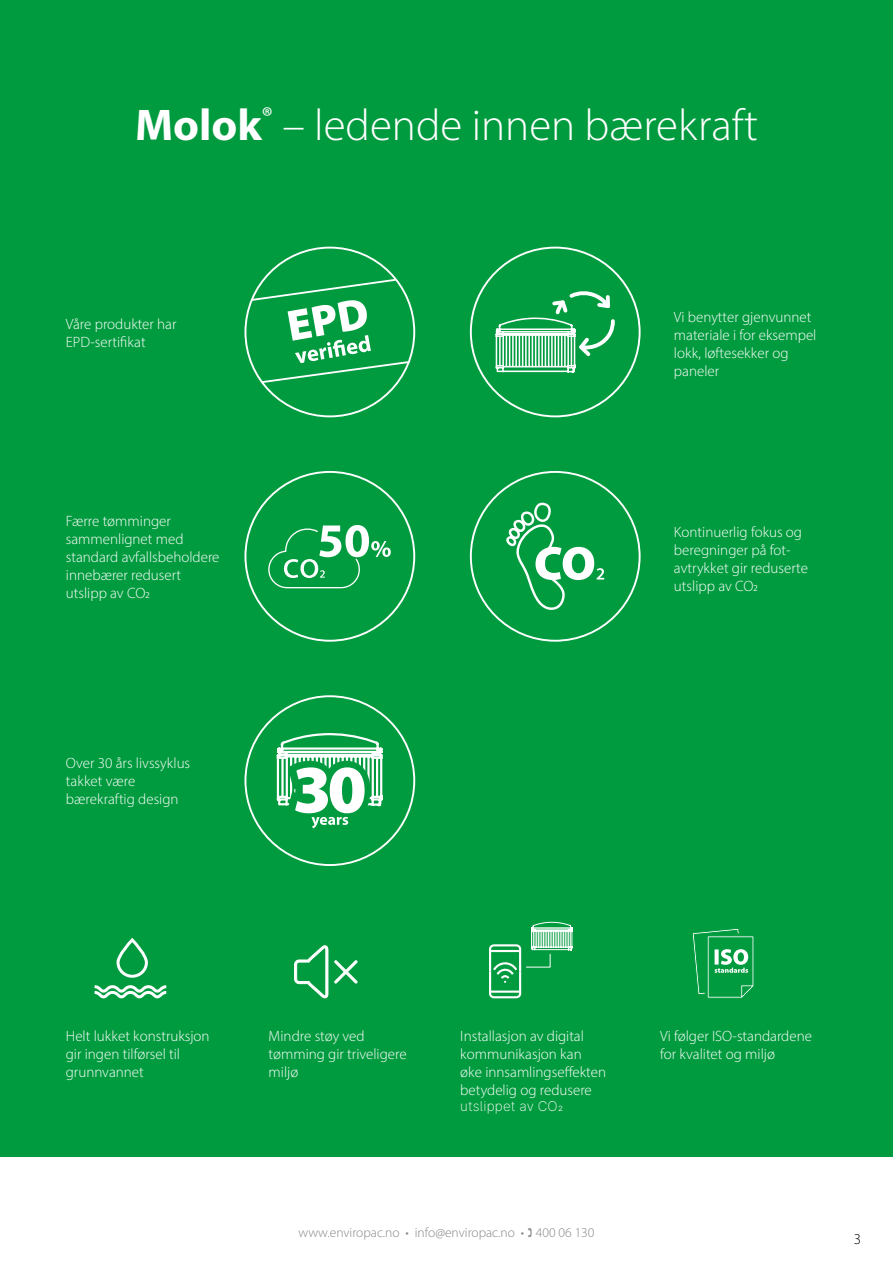
<style>
.page{position:relative;width:893px;height:1263px;background:#fff}
.page>*{position:absolute;margin:0;border:0;box-sizing:border-box;transform-origin:0 0}
.t1{font:300 44.55px "Myriad Pro";color:#fff}
.t2{font:300 15px/18px "Myriad Pro";color:#fff}
.t3{font:300 15px "Myriad Pro";color:#000}
.t4{font:300 13.5px "Myriad Pro";color:#878787}
.t5{font:200 13.5px "Inter";letter-spacing:.015em;color:#fff}
.s1{font-weight:700}
</style>
<div class="page">
<div style="left:0;top:0;width:893px;height:1157px;background:#009b3e"></div>
<svg style="left:249px;top:278px;width:163px;height:106px"></svg>
<svg style="left:268px;top:525px;width:123px;height:64px"></svg>
<svg style="left:496px;top:292px;width:119px;height:81px"></svg>
<svg style="left:506px;top:503px;width:98px;height:107px"></svg>
<svg style="left:94px;top:937px;width:73px;height:62px"></svg>
<svg style="left:294px;top:945px;width:64px;height:54px"></svg>
<svg style="left:489px;top:921px;width:84px;height:77px"></svg>
<svg style="left:692px;top:928px;width:62px;height:71px"></svg>
<svg style="left:277px;top:733px;width:106px;height:95px"></svg>
<h1 class="t1" style="left:135px;top:98px;width:624px"><span class="s1">Molok</span><sup>®</sup> – ledende innen bærekraft</h1>
<p class="t2" style="left:66px;top:314px;width:112px">Våre produkter har<br>EPD-sertifikat</p>
<p class="t2" style="left:674px;top:308px;width:144px">Vi benytter gjenvunnet materiale i for eksempel lokk, løftesekker og paneler</p>
<p class="t2" style="left:66px;top:512px;width:155px">Færre tømminger sammenlignet med standard avfallsbeholdere innebærer redusert utslipp av CO2</p>
<p class="t2" style="left:66px;top:754px;width:126px">Over 30 års livssyklus takket være bærekraftig design</p>
<p class="t2" style="left:674px;top:523px;width:136px">Kontinuerlig fokus og beregninger på fot&shy;avtrykket gir reduserte utslipp av CO2</p>
<p class="t2" style="left:66px;top:1027px;width:145px">Helt lukket konstruksjon gir ingen tilførsel til grunnvannet</p>
<p class="t2" style="left:269px;top:1027px;width:140px">Mindre støy ved tømming gir triveligere miljø</p>
<p class="t2" style="left:460px;top:1027px;width:147px">Installasjon av digital kommunikasjon kan øke innsamlingseffekten betydelig og redusere</p>
<p class="t5" style="left:460px;top:1097px;width:104px">utslippet av CO2</p>
<p class="t4" style="left:298px;top:1224px;width:297px">www.enviropac.no • info@enviropac.no • 400 06 130</p>
<p class="t2" style="left:660px;top:1026px;width:153px">Vi følger ISO-standardene for kvalitet og miljø</p>
<p class="t3" style="left:854px;top:1230px;width:9px">3</p>
</div>
